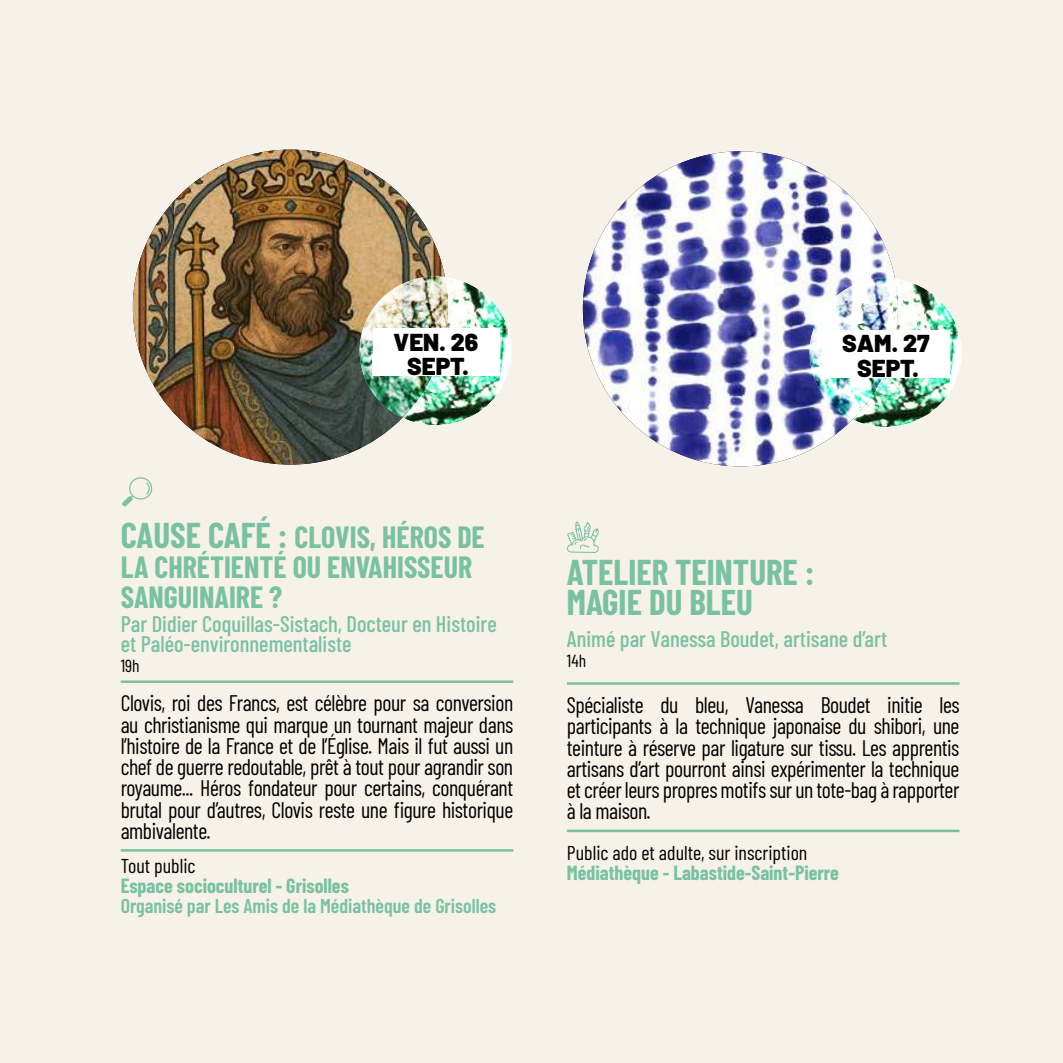
<style>
.page{position:relative;width:1063px;height:1063px;background:#f6f1e9}
.page>*{position:absolute;margin:0;border:0;box-sizing:border-box;transform-origin:0 0}
.t1{font:700 35px/30px "Barlow Condensed";color:#79c1a3}
.t2{font:700 30px/30px "Barlow Condensed";color:#79c1a3}
.t3{font:900 24.5px/24px "Barlow";color:#000;text-align:center}
.t4{font:22.5px/21.2px "Barlow Condensed";letter-spacing:-.02em;color:#000;text-align:justify}
.t5{font:500 22.5px/20px "Barlow Condensed";color:#79c1a3}
.t6{font:700 20px "Barlow Condensed";color:#79c1a3}
.t7{font:600 20px "Barlow Condensed";color:#79c1a3}
.t8{font:20px "Barlow Condensed";color:#000}
.t9{font:17.5px "Barlow Condensed";color:#000}
.s1{font-size:35px}
</style>
<div class="page">
<svg style="left:122px;top:476px;width:31px;height:31px"></svg>
<hr style="left:567px;top:830px;width:393px;height:2px;background:#79c1a3">
<hr style="left:567px;top:682px;width:393px;height:3px;background:#79c1a3">
<hr style="left:121px;top:849px;width:392px;height:3px;background:#79c1a3">
<hr style="left:121px;top:680px;width:392px;height:3px;background:#79c1a3">
<img style="left:583px;top:151px;width:315px;height:315px;border-radius:157px">
<img style="left:133px;top:150px;width:315px;height:315px;border-radius:157px">
<svg style="left:804px;top:272px;width:164px;height:161px"></svg>
<img style="left:804px;top:278px;width:155px;height:153px">
<div style="left:823px;top:330px;width:127px;height:25px;background:#fff"></div>
<div style="left:822px;top:356px;width:127px;height:22px;background:#fff"></div>
<svg style="left:354px;top:270px;width:164px;height:161px"></svg>
<img style="left:354px;top:276px;width:155px;height:153px">
<div style="left:373px;top:328px;width:127px;height:25px;background:#fff"></div>
<div style="left:372px;top:355px;width:127px;height:21px;background:#fff"></div>
<svg style="left:567px;top:521px;width:32px;height:32px"></svg>
<p class="t3" style="left:394px;top:328px;width:86px">VEN. 26<br>SEPT.</p>
<p class="t3" style="left:842px;top:330px;width:89px">SAM. 27<br>SEPT.</p>
<h2 class="t2" style="left:121px;top:521px;width:365px"><span class="s1">CAUSE CAFÉ :</span> CLOVIS, HÉROS DE<br>LA CHRÉTIENTÉ OU ENVAHISSEUR<br>SANGUINAIRE ?</h2>
<p class="t5" style="left:121px;top:612px;width:378px">Par Didier Coquillas-Sistach, Docteur en Histoire et Paléo-environnementaliste</p>
<p class="t9" style="left:121px;top:653px;width:20px">19h</p>
<p class="t4" style="left:121px;top:691px;width:394px">Clovis, roi des Francs, est célèbre pour sa conversion au christianisme qui marque un tournant majeur dans l’histoire de la France et de l’Église. Mais il fut aussi un chef de guerre redoutable, prêt à tout pour agrandir son royaume... Héros fondateur pour certains, conquérant brutal pour d’autres, Clovis reste une figure historique ambivalente.</p>
<p class="t8" style="left:121px;top:851px;width:76px">Tout public</p>
<p class="t6" style="left:121px;top:872px;width:230px">Espace socioculturel - Grisolles</p>
<p class="t7" style="left:121px;top:891px;width:377px">Organisé par Les Amis de la Médiathèque de Grisolles</p>
<h1 class="t1" style="left:567px;top:556px;width:249px">ATELIER TEINTURE :<br>MAGIE DU BLEU</h1>
<p class="t5" style="left:567px;top:628px;width:322px">Animé par Vanessa Boudet, artisane d’art</p>
<p class="t9" style="left:567px;top:649px;width:21px">14h</p>
<p class="t4" style="left:567px;top:693px;width:394px">Spécialiste du bleu, Vanessa Boudet initie les participants à la technique japonaise du shibori, une teinture à réserve par ligature sur tissu. Les apprentis artisans d’art pourront ainsi expérimenter la technique et créer leurs propres motifs sur un tote-bag à rapporter à la maison.</p>
<p class="t8" style="left:567px;top:839px;width:242px">Public ado et adulte, sur inscription</p>
<p class="t6" style="left:567px;top:859px;width:274px">Médiathèque - Labastide-Saint-Pierre</p>
</div>
